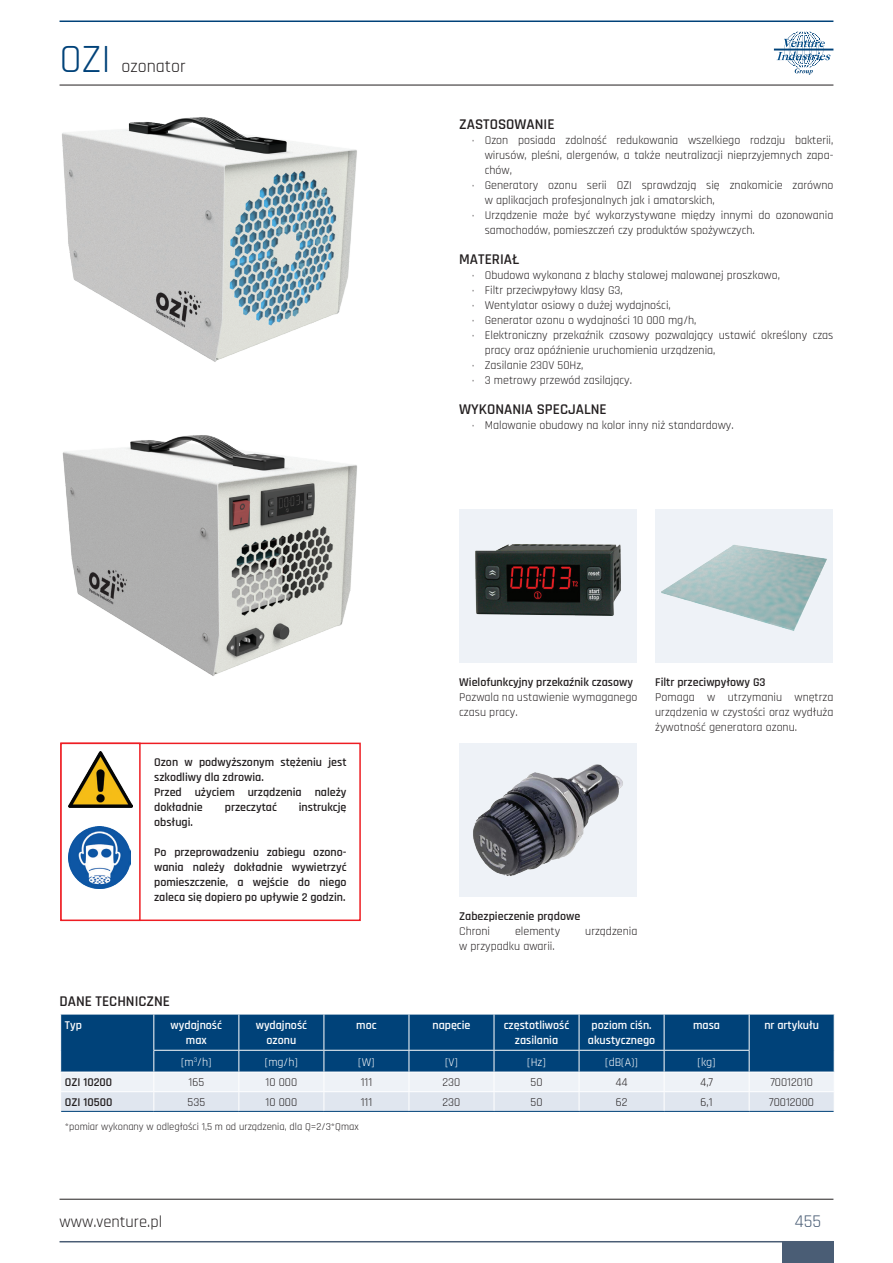
<style>
.page{position:relative;width:893px;height:1263px;background:#fff}
.page>*{position:absolute;margin:0;border:0;box-sizing:border-box;transform-origin:0 0}
.t1{font:40.5px "Rajdhani";color:#004279}
.t2{font:18px "Rajdhani";color:#231f20}
.t3{font:18px "Rajdhani";color:#4a5d75}
.t4{font:16.5px "Rajdhani";color:#231f20}
.Tekst{font:600 15px "Rajdhani";color:#231f20}
.Tekst-2{font:12px/15px "Rajdhani";color:#231f20}
.Tekst-3{font:600 12px/15px "Rajdhani";color:#231f20}
.Tabela-nagłówek-bold{font:600 12px/14.4px "Rajdhani";color:#fff}
.Tabela-wiersze{font:12px "Rajdhani";color:#231f20}
.Tabela-nagłówek-ligh{font:12px "Rajdhani";color:#fff}
.Tabela-wiersze-lewa{font:600 12px "Rajdhani";color:#231f20}
.Tabela-stopka{font:10.5px "Rajdhani";color:#231f20}
.s1{font-size:10.5px}
</style>
<div class="page">
<div style="left:782px;top:1241px;width:51px;height:22px;background:#4a5d75"></div>
<svg style="left:774px;top:31px;width:59px;height:44px"></svg>
<hr style="left:60px;top:85px;width:773px;height:1px;background:#231f20">
<hr style="left:60px;top:1199px;width:773px;height:1px;background:#231f20">
<hr style="left:60px;top:21px;width:773px;height:1px;background:#004279">
<hr style="left:60px;top:1241px;width:773px;height:1px;background:#4a5d75">
<div style="left:60px;top:743px;width:301px;height:178px;background:#fff;border:2px solid #ee1d23"></div>
<div style="left:60px;top:743px;width:81px;height:178px;background:#fff;border:2px solid #ee1d23"></div>
<img style="left:62px;top:117px;width:295px;height:245px">
<svg style="left:60px;top:1014px;width:775px;height:98px;background:#638aad"></svg>
<img style="left:62px;top:435px;width:295px;height:241px">
<div style="left:459px;top:509px;width:178px;height:154px;background:#eef2f7"></div>
<img style="left:475px;top:545px;width:146px;height:70px">
<div style="left:459px;top:743px;width:178px;height:154px;background:#eef2f7"></div>
<img style="left:473px;top:764px;width:150px;height:112px">
<div style="left:655px;top:509px;width:178px;height:154px;background:#eef2f7"></div>
<img style="left:661px;top:545px;width:166px;height:86px">
<img style="left:68px;top:826px;width:63px;height:63px">
<img style="left:68px;top:752px;width:64px;height:56px">
<h1 class="t1" style="left:60px;top:36px;width:53px">OZI</h1>
<h2 class="t2" style="left:122px;top:56px;width:66px">ozonator</h2>
<p class="Tekst" style="left:459px;top:115px;width:97px">ZASTOSOWANIE</p>
<p class="Tekst-2" style="left:485px;top:133px;width:350px;text-align:justify;text-indent:-13px"><span class="s1">·</span> Ozon posiada zdolność redukowania wszelkiego rodzaju bakterii, wirusów, pleśni, alergenów, a także neutralizacji nieprzyjemnych zapa&shy;chów,</p>
<p class="Tekst-2" style="left:485px;top:178px;width:350px;text-indent:-13px"><span class="s1">·</span> Generatory ozonu serii OZI sprawdzają się znakomicie zarówno w aplikacjach profesjonalnych jak i amatorskich,</p>
<p class="Tekst-2" style="left:485px;top:208px;width:350px;text-indent:-13px"><span class="s1">·</span> Urządzenie może być wykorzystywane między innymi do ozonowania samochodów, pomieszczeń czy produktów spożywczych.</p>
<p class="Tekst" style="left:459px;top:250px;width:62px">MATERIAŁ</p>
<p class="Tekst-2" style="left:472px;top:268px;width:310px"><span class="s1">·</span> Obudowa wykonana z blachy stalowej malowanej proszkowo,</p>
<p class="Tekst-2" style="left:472px;top:283px;width:152px"><span class="s1">·</span> Filtr przeciwpyłowy klasy G3,</p>
<p class="Tekst-2" style="left:472px;top:298px;width:200px"><span class="s1">·</span> Wentylator osiowy o dużej wydajności,</p>
<p class="Tekst-2" style="left:472px;top:313px;width:226px"><span class="s1">·</span> Generator ozonu o wydajności 10 000 mg/h,</p>
<p class="Tekst-2" style="left:485px;top:328px;width:350px;text-indent:-13px"><span class="s1">·</span> Elektroniczny przekaźnik czasowy pozwalający ustawić określony czas pracy oraz opóźnienie uruchomienia urządzenia,</p>
<p class="Tekst-2" style="left:472px;top:358px;width:113px"><span class="s1">·</span> Zasilanie 230V 50Hz,</p>
<p class="Tekst-2" style="left:472px;top:373px;width:161px"><span class="s1">·</span> 3 metrowy przewód zasilający.</p>
<p class="Tekst" style="left:459px;top:400px;width:149px">WYKONANIA SPECJALNE</p>
<p class="Tekst-2" style="left:472px;top:418px;width:263px"><span class="s1">·</span> Malowanie obudowy na kolor inny niż standardowy.</p>
<p class="Tekst-3" style="left:154px;top:755px;width:194px">Ozon w podwyższonym stężeniu jest szkodliwy dla zdrowia.</p>
<p class="Tekst-3" style="left:154px;top:785px;width:194px">Przed użyciem urządzenia należy dokładnie</p>
<p class="Tekst-3" style="left:225px;top:800px;width:54px">przeczytać</p>
<p class="Tekst-3" style="left:299px;top:800px;width:49px">instrukcję</p>
<p class="Tekst-3" style="left:154px;top:815px;width:40px">obsługi.</p>
<p class="Tekst-3" style="left:154px;top:845px;width:194px;text-align:justify">Po przeprowadzeniu zabiegu ozono&shy;wania należy dokładnie wywietrzyć pomieszczenie, a wejście do niego zaleca się dopiero po upływie 2 godzin.</p>
<p class="Tekst-3" style="left:459px;top:675px;width:175px">Wielofunkcyjny przekaźnik czasowy</p>
<p class="Tekst-2" style="left:459px;top:690px;width:180px">Pozwala na ustawienie wymaganego czasu pracy.</p>
<p class="Tekst-3" style="left:655px;top:675px;width:112px">Filtr przeciwpyłowy G3</p>
<p class="Tekst-2" style="left:655px;top:690px;width:180px;text-align:justify">Pomaga w utrzymaniu wnętrza urządzenia w czystości oraz wydłuża żywotność generatora ozonu.</p>
<p class="Tekst-3" style="left:459px;top:909px;width:123px">Zabezpieczenie prądowe</p>
<p class="Tekst-2" style="left:459px;top:924px;width:32px">Chroni</p>
<p class="Tekst-2" style="left:515px;top:924px;width:47px">elementy</p>
<p class="Tekst-2" style="left:585px;top:924px;width:54px">urządzenia</p>
<p class="Tekst-2" style="left:459px;top:939px;width:97px">w przypadku awarii.</p>
<p class="Tekst" style="left:60px;top:993px;width:112px">DANE TECHNICZNE</p>
<p class="Tabela-nagłówek-bold" style="left:65px;top:1019px;width:19px">Typ</p>
<p class="Tabela-nagłówek-bold" style="left:171px;top:1019px;width:53px">wydajność</p>
<p class="Tabela-nagłówek-bold" style="left:186px;top:1033px;width:22px">max</p>
<p class="Tabela-nagłówek-bold" style="left:256px;top:1019px;width:53px">wydajność</p>
<p class="Tabela-nagłówek-bold" style="left:267px;top:1033px;width:31px">ozonu</p>
<p class="Tabela-nagłówek-bold" style="left:356px;top:1019px;width:22px">moc</p>
<p class="Tabela-nagłówek-bold" style="left:432px;top:1019px;width:40px">napęcie</p>
<p class="Tabela-nagłówek-bold" style="left:504px;top:1019px;width:67px">częstotliwość</p>
<p class="Tabela-nagłówek-bold" style="left:515px;top:1033px;width:45px">zasilania</p>
<p class="Tabela-nagłówek-bold" style="left:588px;top:1019px;width:69px">poziom ciśn. akustycznego</p>
<p class="Tabela-nagłówek-bold" style="left:693px;top:1019px;width:28px">masa</p>
<p class="Tabela-nagłówek-bold" style="left:764px;top:1019px;width:56px">nr artykułu</p>
<p class="Tabela-nagłówek-ligh" style="left:181px;top:1055px;width:32px">[m<sup>3</sup>/h]</p>
<p class="Tabela-nagłówek-ligh" style="left:265px;top:1055px;width:35px">[mg/h]</p>
<p class="Tabela-nagłówek-ligh" style="left:358px;top:1055px;width:18px">[W]</p>
<p class="Tabela-nagłówek-ligh" style="left:445px;top:1055px;width:14px">[V]</p>
<p class="Tabela-nagłówek-ligh" style="left:527px;top:1055px;width:20px">[Hz]</p>
<p class="Tabela-nagłówek-ligh" style="left:605px;top:1055px;width:34px">[dB(A)]</p>
<p class="Tabela-nagłówek-ligh" style="left:698px;top:1055px;width:20px">[kg]</p>
<p class="Tabela-wiersze-lewa" style="left:65px;top:1075px;width:49px">OZI 10200</p>
<p class="Tabela-wiersze" style="left:189px;top:1075px;width:17px">165</p>
<p class="Tabela-wiersze" style="left:266px;top:1075px;width:33px">10 000</p>
<p class="Tabela-wiersze" style="left:361px;top:1075px;width:13px">111</p>
<p class="Tabela-wiersze" style="left:443px;top:1075px;width:19px">230</p>
<p class="Tabela-wiersze" style="left:531px;top:1075px;width:13px">50</p>
<p class="Tabela-wiersze" style="left:615px;top:1075px;width:14px">44</p>
<p class="Tabela-wiersze" style="left:700px;top:1075px;width:15px">4,7</p>
<p class="Tabela-wiersze" style="left:770px;top:1075px;width:44px">70012010</p>
<p class="Tabela-wiersze-lewa" style="left:65px;top:1095px;width:49px">OZI 10500</p>
<p class="Tabela-wiersze" style="left:188px;top:1095px;width:19px">535</p>
<p class="Tabela-wiersze" style="left:266px;top:1095px;width:33px">10 000</p>
<p class="Tabela-wiersze" style="left:361px;top:1095px;width:13px">111</p>
<p class="Tabela-wiersze" style="left:443px;top:1095px;width:19px">230</p>
<p class="Tabela-wiersze" style="left:531px;top:1095px;width:13px">50</p>
<p class="Tabela-wiersze" style="left:616px;top:1095px;width:13px">62</p>
<p class="Tabela-wiersze" style="left:701px;top:1095px;width:14px">6,1</p>
<p class="Tabela-wiersze" style="left:769px;top:1095px;width:46px">70012000</p>
<p class="Tabela-stopka" style="left:65px;top:1120px;width:295px">*pomiar wykonany w odległości 1,5 m od urządzenia, dla Q=2/3*Qmax</p>
<h3 class="t4" style="left:60px;top:1212px;width:104px">www.venture.pl</h3>
<h2 class="t3" style="left:795px;top:1211px;width:28px">455</h2>
</div>
